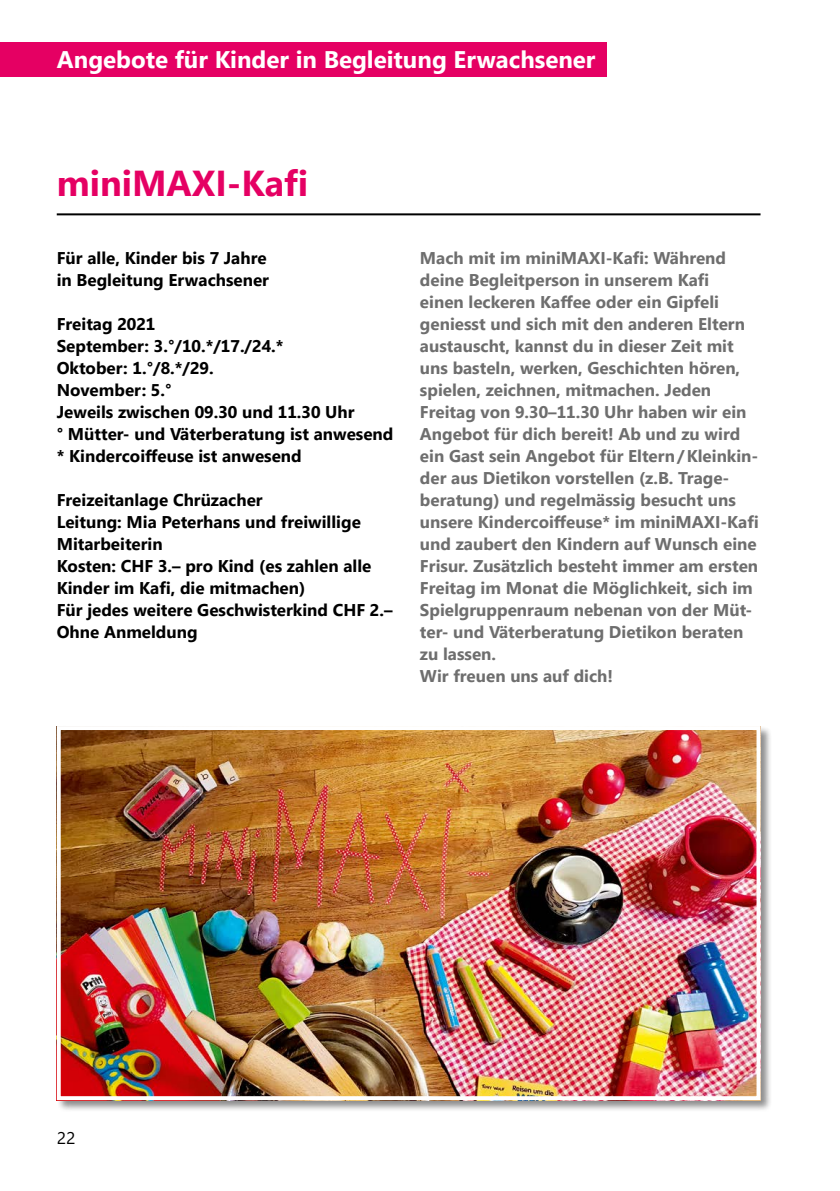
<style>
.page{position:relative;width:840px;height:1191px;background:#fff}
.page>*{position:absolute;margin:0;border:0;box-sizing:border-box;transform-origin:0 0}
.t1{font:700 36px "Segoe UI Tab";color:#e50063}
.t2{font:700 24px "Segoe UI Tab";color:#fff}
.t3{font:700 17px/22px "Segoe UI Tab";color:#6e6e6e}
.t4{font:700 17px/22px "Segoe UI Tab";color:#000}
.t5{font:17px "Segoe UI Tab";color:#000}
</style>
<div class="page">
<div style="left:0;top:43px;width:606px;height:34px;background:#e50063"></div>
<hr style="left:57px;top:213px;width:703px;height:2px;background:#000">
<div style="left:56px;top:725px;width:716px;height:387px;background:#000;opacity:.45"></div>
<img style="left:62px;top:731px;width:693px;height:364px">
<div style="left:57px;top:726px;width:703px;height:374px;border:4px solid #fff"></div>
<h2 class="t2" style="left:57px;top:37px;width:539px">Angebote für Kinder in Begleitung Erwachsener</h2>
<h1 class="t1" style="left:57px;top:150px;width:253px">miniMAXI-Kafi</h1>
<p class="t4" style="left:57px;top:245px;width:214px">Für alle, Kinder bis 7 Jahre in Begleitung Erwachsener</p>
<p class="t4" style="left:57px;top:311px;width:338px">Freitag 2021<br>September: 3.°/10.*/17./24.*<br>Oktober: 1.°/8.*/29.<br>November: 5.°<br>Jeweils zwischen 09.30 und 11.30 Uhr<br>° Mütter- und Väterberatung ist anwesend * Kindercoiffeuse ist anwesend</p>
<p class="t4" style="left:57px;top:487px;width:337px">Freizeitanlage Chrüzacher<br>Leitung: Mia Peterhans und freiwillige<br>Mitarbeiterin<br>Kosten: CHF 3.– pro Kind (es zahlen alle<br>Kinder im Kafi, die mitmachen)<br>Für jedes weitere Geschwisterkind CHF 2.–<br>Ohne Anmeldung</p>
<p class="t3" style="left:420px;top:245px;width:340px">Mach mit im miniMAXI-Kafi: Während deine Begleitperson in unserem Kafi<br>einen leckeren Kaffee oder ein Gipfeli geniesst und sich mit den anderen Eltern austauscht, kannst du in dieser Zeit mit uns basteln, werken, Geschichten hören, spielen, zeichnen, mitmachen. Jeden Freitag von 9.30–11.30 Uhr haben wir ein Angebot für dich bereit! Ab und zu wird ein Gast sein Angebot für Eltern / Kleinkin&shy;der aus Dietikon vorstellen (z.B. Trage&shy;beratung) und regelmässig besucht uns unsere Kindercoiffeuse* im miniMAXI-Kafi und zaubert den Kindern auf Wunsch eine Frisur. Zusätzlich besteht immer am ersten Freitag im Monat die Möglichkeit, sich im Spielgruppenraum nebenan von der Müt&shy;ter- und Väterberatung Dietikon beraten zu lassen.<br>Wir freuen uns auf dich!</p>
<p class="t5" style="left:57px;top:1122px;width:21px">22</p>
</div>
